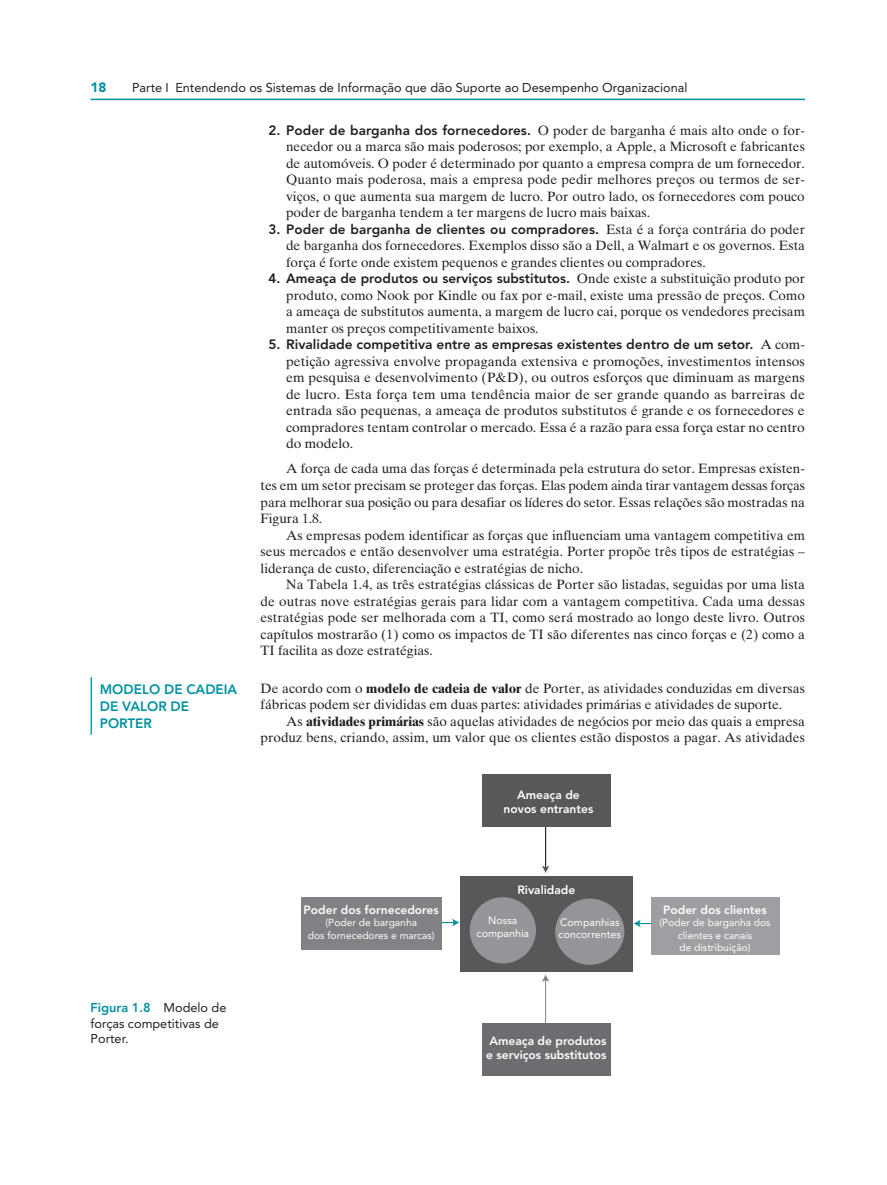
<style>
.page{position:relative;width:887px;height:1185px;background:#fff}
.page>*{position:absolute;margin:0;border:0;box-sizing:border-box;transform-origin:0 0}
.t1{font:13.5px/16.5px "Times Ten Roman";color:#231f20;text-align:justify}
.t2{font:800 13.5px "Avenir LT Std";color:#231f20}
.t3{font:800 13.5px/17.2px "Avenir LT Std";color:#00929f}
.t4{font:900 13.5px "Avenir LT Std";color:#00929f}
.t5{font:12.75px/15.8px "Avenir LT Std";color:#231f20}
.t6{font:800 12px/14.4px "Avenir LT Std";color:#fff;text-align:center}
.t7{font:10.65px/12.9px "Avenir LT Std";color:#fff}
.t8{font:10.2px/12.3px "Avenir LT Std";color:#fff;text-align:center}
.s1{font-family:"Avenir LT Std";font-weight:800}
.s2{font-family:"Times Ten Roman";font-weight:400}
.s3{font-size:12px}
.s4{font-family:"Times Ten";font-weight:700}
.s5{font-weight:800;color:#00929f}
</style>
<div class="page">
<hr style="left:91px;top:99px;width:714px;height:1px;background:#00929f">
<hr style="left:91px;top:677px;width:1px;height:57px;background:#11a1ad">
<div style="left:460px;top:875px;width:172px;height:96px;background:#57585a"></div>
<div style="left:555px;top:898px;width:69px;height:66px;background:#939598;border-radius:50%"></div>
<div style="left:470px;top:897px;width:66px;height:66px;background:#939598;border-radius:50%"></div>
<hr style="left:545px;top:820px;width:1px;height:48px;background:#292627">
<svg style="left:542px;top:865px;width:8px;height:8px"></svg>
<hr style="left:545px;top:979px;width:1px;height:44px;background:#808285">
<svg style="left:542px;top:974px;width:7px;height:7px"></svg>
<svg style="left:442px;top:918px;width:17px;height:8px"></svg>
<svg style="left:633px;top:919px;width:17px;height:8px"></svg>
<div style="left:482px;top:774px;width:129px;height:52px;background:#57585a"></div>
<div style="left:650px;top:897px;width:129px;height:58px;background:#9d9fa2"></div>
<div style="left:301px;top:898px;width:140px;height:52px;background:#808285"></div>
<div style="left:482px;top:1023px;width:129px;height:52px;background:#6c6d70"></div>
<p class="t4" style="left:91px;top:82px;width:17px">18</p>
<p class="t5" style="left:132px;top:81px;width:557px">Parte I Entendendo os Sistemas de Informação que dão Suporte ao Desempenho Organizacional</p>
<p class="t1" style="left:286px;top:123px;width:520px;text-indent:-18px"><span class="s1">2. Poder de barganha dos fornecedores.</span> O poder de barganha é mais alto onde o for&shy;necedor ou a marca são mais poderosos; por exemplo, a Apple, a Microsoft e fabricantes de automóveis. O poder é determinado por quanto a empresa compra de um fornecedor.<br>Quanto mais poderosa, mais a empresa pode pedir melhores preços ou termos de ser&shy;viços, o que aumenta sua margem de lucro. Por outro lado, os fornecedores com pouco poder de barganha tendem a ter margens de lucro mais baixas.</p>
<p class="t2" style="left:269px;top:223px;width:538px">3. Poder de barganha de clientes ou compradores. <span class="s2">Esta é a força contrária do poder</span></p>
<p class="t1" style="left:286px;top:239px;width:520px">de barganha dos fornecedores. Exemplos disso são a Dell, a Walmart e os governos. Esta força é forte onde existem pequenos e grandes clientes ou compradores.</p>
<p class="t2" style="left:269px;top:273px;width:538px">4. Ameaça de produtos ou serviços substitutos. <span class="s2">Onde existe a substituição produto por</span></p>
<p class="t1" style="left:286px;top:288px;width:520px">produto, como Nook por Kindle ou fax por e-mail, existe uma pressão de preços. Como a ameaça de substitutos aumenta, a margem de lucro cai, porque os vendedores precisam manter os preços competitivamente baixos.</p>
<p class="t2" style="left:268px;top:339px;width:538px">5. Rivalidade competitiva entre as empresas existentes dentro de um setor. <span class="s2">A com-</span></p>
<p class="t1" style="left:286px;top:354px;width:520px">petição agressiva envolve propaganda extensiva e promoções, investimentos intensos em pesquisa e desenvolvimento (P&amp;D), ou outros esforços que diminuam as margens de lucro. Esta força tem uma tendência maior de ser grande quando as barreiras de entrada são pequenas, a ameaça de produtos substitutos é grande e os fornecedores e compradores tentam controlar o mercado. Essa é a razão para essa força estar no centro do modelo.</p>
<p class="t1" style="left:261px;top:462px;width:546px;text-indent:26px">A força de cada uma das forças é determinada pela estrutura do setor. Empresas existen&shy;tes em um setor precisam se proteger das forças. Elas podem ainda tirar vantagem dessas forças para melhorar sua posição ou para desafiar os líderes do setor<span class="s3">.</span> Essas relações são mostradas na Figura 1.8.</p>
<p class="t1" style="left:261px;top:528px;width:546px;text-indent:26px">As empresas podem identificar as forças que influenciam uma vantagem competitiva em seus mercados e então desenvolver uma estratégia. Porter propõe três tipos de estratégias – liderança de custo, diferenciação e estratégias de nicho.</p>
<p class="t1" style="left:261px;top:577px;width:546px;text-indent:26px">Na Tabela 1.4, as três estratégias clássicas de Porter são listadas, seguidas por uma lista de outras nove estratégias gerais para lidar com a vantagem competitiva. Cada uma dessas estratégias pode ser melhorada com a TI, como será mostrado ao longo deste livro. Outros capítulos mostrarão (1) como os impactos de TI são diferentes nas cinco forças e (2) como a TI facilita as doze estratégias.</p>
<p class="t1" style="left:261px;top:681px;width:546px">De acordo com o <span class="s4">modelo de cadeia de valor</span> de Porter, as atividades conduzidas em diversas fábricas podem ser divididas em duas partes: atividades primárias e atividades de suporte.</p>
<p class="t1" style="left:261px;top:714px;width:546px;text-align:right">As <span class="s4">atividades primárias</span> são aquelas atividades de negócios por meio das quais a empresa produz bens, criando, assim, um valor que os clientes estão dispostos a pagar. As atividades</p>
<p class="t3" style="left:100px;top:681px;width:139px">MODELO DE CADEIA<br>DE VALOR DE<br>PORTER</p>
<p class="t5" style="left:91px;top:1000px;width:137px"><span class="s5">Figura 1.8</span> Modelo de forças competitivas de<br>Porter.</p>
<p class="t6" style="left:304px;top:903px;width:137px">Poder dos fornecedores</p>
<p class="t8" style="left:308px;top:917px;width:128px">(Poder de barganha<br>dos fornecedores e marcas)</p>
<p class="t6" style="left:504px;top:788px;width:91px">Ameaça de novos entrantes</p>
<p class="t6" style="left:517px;top:883px;width:59px">Rivalidade</p>
<p class="t7" style="left:559px;top:916px;width:64px">Companhias concorrentes</p>
<p class="t7" style="left:476px;top:914px;width:54px;text-align:center">Nossa companhia</p>
<p class="t6" style="left:486px;top:1034px;width:122px;text-align:left">Ameaça de produtos e serviços substitutos</p>
<p class="t6" style="left:663px;top:903px;width:105px">Poder dos clientes</p>
<p class="t8" style="left:659px;top:917px;width:113px">(Poder de barganha dos clientes e canais<br>de distribuição)</p>
</div>
